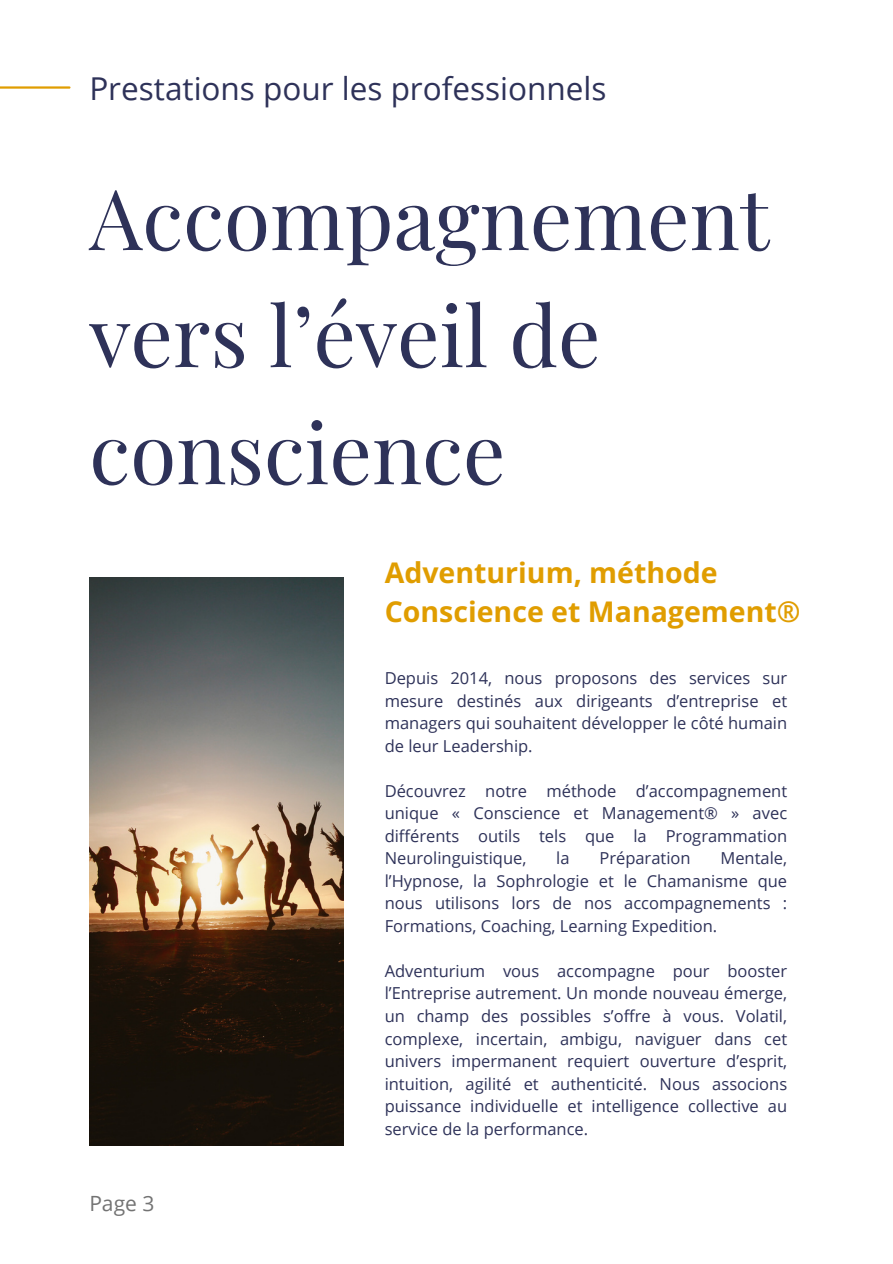
<style>
.page{position:relative;width:893px;height:1264px;background:#fff}
.page>*{position:absolute;margin:0;border:0;box-sizing:border-box;transform-origin:0 0}
.t1{font:84px/117px "Playfair Display";color:#2e3259}
.t2{font:31.5px "Open Sans";color:#2e3259}
.t3{font:700 28.5px/39.3px "Open Sans";color:#e09d00}
.t4{font:21px "Open Sans";color:#737373}
.t5{font:16.5px/22.5px "Open Sans";color:#2e3259;text-align:justify}
</style>
<div class="page">
<img style="left:89px;top:578px;width:255px;height:567px">
<hr style="left:0;top:86px;width:69px;height:3px;background:#e09d00">
<p class="t2" style="left:89px;top:66px;width:518px">Prestations pour les professionnels</p>
<p class="t1" style="left:89px;top:157px;width:681px">Accompagnement vers l’éveil de conscience</p>
<p class="t3" style="left:384px;top:552px;width:417px">Adventurium, méthode<br>Conscience et Management®</p>
<p class="t4" style="left:89px;top:1188px;width:67px">Page 3</p>
<p class="t5" style="left:384px;top:666px;width:404px">Depuis 2014, nous proposons des services sur mesure destinés aux dirigeants d’entreprise et managers qui souhaitent développer le côté humain de leur Leadership.</p>
<p class="t5" style="left:384px;top:779px;width:404px">Découvrez notre méthode d’accompagnement unique « Conscience et Management® » avec différents outils tels que la Programmation Neurolinguistique,</p>
<p class="t5" style="left:556px;top:846px;width:15px">la</p>
<p class="t5" style="left:599px;top:846px;width:93px">Préparation</p>
<p class="t5" style="left:384px;top:846px;width:404px;text-indent:336px">Mentale, l’Hypnose, la Sophrologie et le Chamanisme que nous utilisons lors de nos accompagnements :<br>Formations, Coaching, Learning Expedition.</p>
<p class="t5" style="left:384px;top:959px;width:404px">Adventurium vous accompagne pour booster l’Entreprise autrement. Un monde nouveau émerge, un champ des possibles s’offre à vous. Volatil, complexe, incertain, ambigu, naviguer dans cet univers impermanent requiert ouverture d’esprit, intuition, agilité et authenticité. Nous associons puissance individuelle et intelligence collective au service de la performance.</p>
</div>
